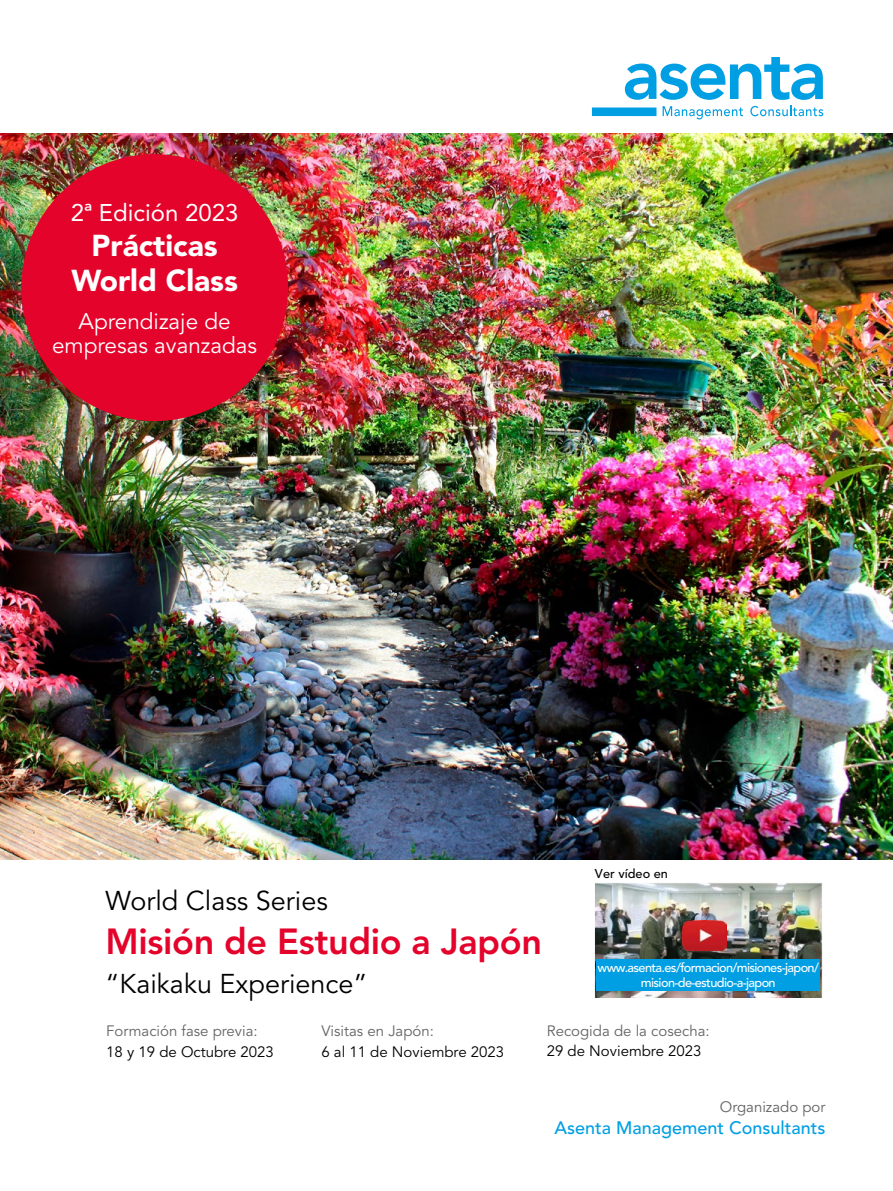
<style>
.page{position:relative;width:893px;height:1191px;background:#fff}
.page>*{position:absolute;margin:0;border:0;box-sizing:border-box;transform-origin:0 0}
.t1{font:800 36px "Avenir LT Std";letter-spacing:-.01em;color:#e4032b}
.t2{font:900 30px/34.5px "Avenir LT Std";color:#fff;text-align:center}
.t3{font:27px "Avenir LT Std";color:#000}
.t4{font:24px "Avenir LT Std";color:#fff}
.t5{font:22.5px/24px "Avenir LT Std";color:#fff;text-align:center}
.t6{font:500 18px "Avenir LT Std";color:#009fe3}
.t7{font:15px "Avenir LT Std";color:#646363}
.t8{font:15px "Avenir LT Std";color:#000}
.t9{font:500 12.75px/15.3px "Avenir LT Std";letter-spacing:-.05em;color:#fff;text-align:center}
.t10{font:500 12.75px "Avenir LT Std";color:#000}
</style>
<div class="page">
<img style="left:0;top:133px;width:893px;height:727px">
<div style="left:21px;top:154px;width:267px;height:267px;background:#e4032b;border-radius:50%"></div>
<div style="left:592px;top:107px;width:64px;height:9px;background:#009fe3"></div>
<svg style="left:625px;top:57px;width:198px;height:62px"></svg>
<img style="left:596px;top:884px;width:225px;height:112px">
<div style="left:594px;top:882px;width:229px;height:116px;border:1px solid #fff"></div>
<img style="left:683px;top:920px;width:43px;height:31px">
<div style="left:596px;top:959px;width:224px;height:31px;background:#009fe3"></div>
<h3 class="t4" style="left:71px;top:199px;width:169px">2ª Edición 2023</h3>
<h2 class="t2" style="left:71px;top:229px;width:168px">Prácticas<br>World Class</h2>
<h3 class="t5" style="left:52px;top:310px;width:207px">Aprendizaje de empresas avanzadas</h3>
<p class="t10" style="left:595px;top:866px;width:74px">Ver vídeo en</p>
<h3 class="t3" style="left:105px;top:885px;width:224px">World Class Series</h3>
<h1 class="t1" style="left:105px;top:920px;width:438px">Misión de Estudio a Japón</h1>
<h3 class="t3" style="left:105px;top:968px;width:264px">“Kaikaku Experience”</h3>
<p class="t7" style="left:106px;top:1022px;width:153px">Formación fase previa:</p>
<p class="t8" style="left:106px;top:1043px;width:169px">18 y 19 de Octubre 2023</p>
<p class="t9" style="left:598px;top:960px;width:223px">www.asenta.es/formacion/misiones-japon/ mision-de-estudio-a-japon</p>
<p class="t7" style="left:547px;top:1022px;width:164px">Recogida de la cosecha:</p>
<p class="t8" style="left:547px;top:1042px;width:156px">29 de Noviembre 2023</p>
<p class="t7" style="left:321px;top:1022px;width:114px">Visitas en Japón:</p>
<p class="t8" style="left:321px;top:1043px;width:184px">6 al 11 de Noviembre 2023</p>
<p class="t7" style="left:720px;top:1098px;width:107px">Organizado por</p>
<p class="t6" style="left:554px;top:1117px;width:273px">Asenta Management Consultants</p>
</div>
